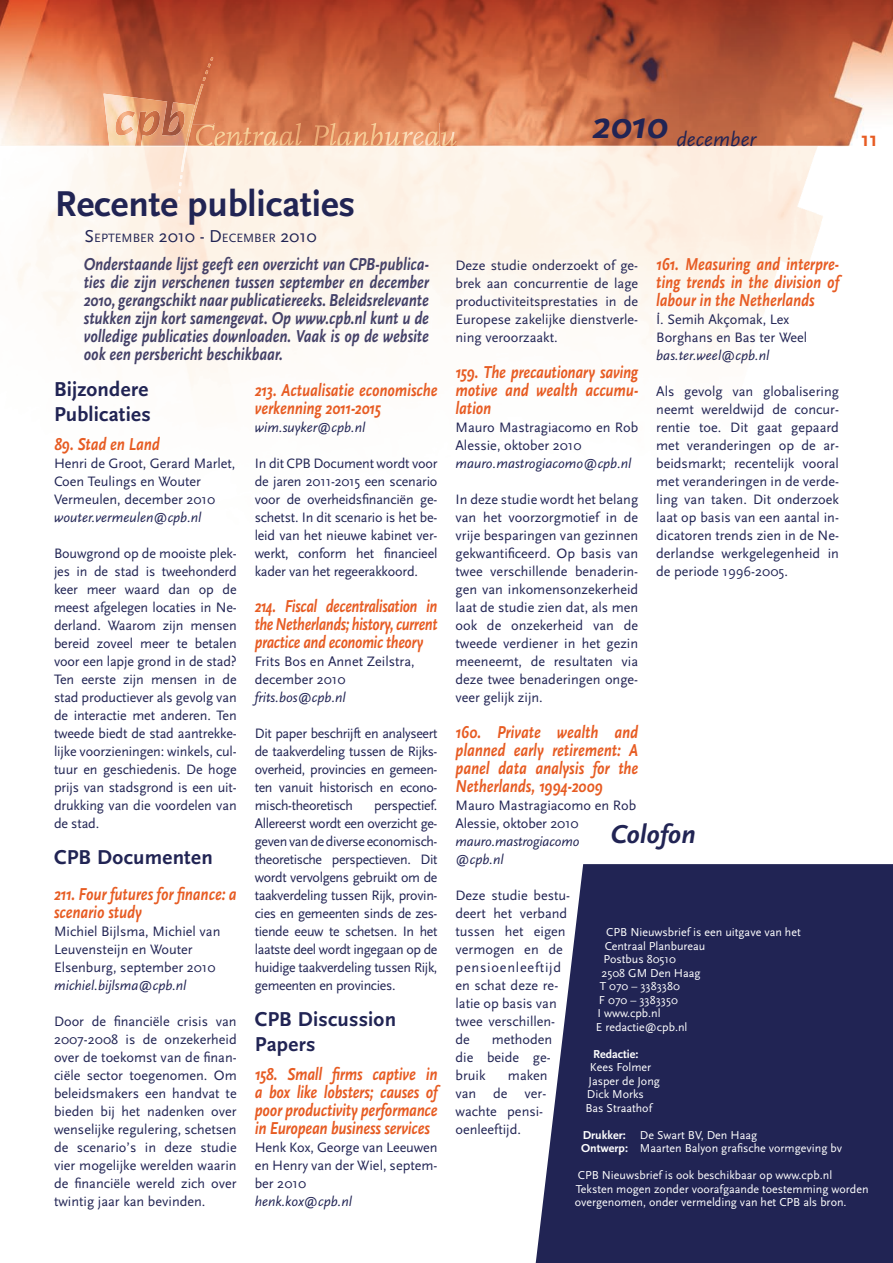
<style>
.page{position:relative;width:893px;height:1263px;background:#fff}
.page>*{position:absolute;margin:0;border:0;box-sizing:border-box;transform-origin:0 0}
.t1{font:700 37.5px "Scala Sans";color:#212454}
.t2{font:italic 700 27px "Scala Sans";letter-spacing:-.005em;color:#212454}
.t3{font:700 21px/25.2px "Scala Sans";letter-spacing:.01em;color:#212454}
.t4{font:italic 21px "Scala Sans";color:#212454}
.t5{font:700 21px "Scala Sans";color:#e75c23}
.t6{font:italic 700 18px/18px "Scala Sans";letter-spacing:-.005em;color:#e75c23;text-align:justify;scale:.83 1}
.t7{font:italic 700 18px/18px "Scala Sans";color:#444168;text-align:justify;scale:.83 1}
.t8{font:italic 700 18px/18px "Scala Sans";letter-spacing:-.005em;color:#e75c23;text-align:justify;scale:.81 1}
.t9{font:14.25px/18px "Scala Sans";color:#212454;text-align:justify}
.t10{font:italic 14.25px/18px "Scala Sans";color:#212454}
.t11{font:12.6px "Scala Sans";color:#212454}
.t12{font:12px/13.5px "Scala Sans";color:#fff}
.t13{font:700 12px "Scala Sans";color:#fff}
.s1{font-size:18px}
.s2{font-weight:700}
</style>
<div class="page">
<img style="left:0;top:0;width:893px;height:1263px">
<img style="left:215px;top:146px;width:224px;height:1px">
<img style="left:214px;top:123px;width:225px;height:23px">
<svg style="left:187px;top:125px;width:28px;height:22px"></svg>
<svg style="left:441px;top:146px;width:16px;height:1px"></svg>
<img style="left:441px;top:132px;width:16px;height:14px">
<img style="left:109px;top:146px;width:72px;height:1px">
<img style="left:103px;top:94px;width:82px;height:52px">
<img style="left:186px;top:57px;width:27px;height:85px">
<img style="left:177px;top:147px;width:8px;height:59px">
<img style="left:181px;top:146px;width:6px;height:25px">
<img style="left:185px;top:84px;width:18px;height:62px">
<svg style="left:536px;top:864px;width:357px;height:399px;background:#313460"></svg>
<h3 class="t4" style="left:592px;top:127px;width:165px"><sup>2010</sup> december</h3>
<h3 class="t5" style="left:861px;top:128px;width:18px">11</h3>
<h1 class="t1" style="left:55px;top:184px;width:302px">Recente publicaties</h1>
<p class="t11" style="left:85px;top:231px;width:234px"><span class="s1">S</span>EPTEMBER <span class="s1">2010 -</span> <span class="s1">D</span>ECEMBER <span class="s1">2010</span></p>
<p class="t7" style="left:84px;top:256px;width:417px">Onderstaande lijst geeft een overzicht van CPB-publica&shy;ties die zijn verschenen tussen september en december 2010, gerangschikt naar publicatiereeks. Beleidsrelevante stukken zijn kort samengevat. Op www.cpb.nl kunt u de volledige publicaties downloaden. Vaak is op de website ook een persbericht beschikbaar.</p>
<h3 class="t3" style="left:54px;top:377px;width:98px">Bijzondere<br>Publicaties</h3>
<p class="t6" style="left:54px;top:436px;width:129px">89. Stad en Land</p>
<p class="t9" style="left:54px;top:455px;width:183px;text-align:left">Henri de Groot, Gerard Marlet,<br>Coen Teulings en Wouter<br>Vermeulen, december 2010</p>
<p class="t10" style="left:54px;top:509px;width:149px">wouter.vermeulen@cpb.nl</p>
<p class="t9" style="left:54px;top:545px;width:184px">Bouwgrond op de mooiste plek&shy;jes in de stad is tweehonderd keer meer waard dan op de meest afgelegen locaties in Ne&shy;derland. Waarom zijn mensen bereid zoveel meer te betalen voor een lapje grond in de stad?<br>Ten eerste zijn mensen in de stad productiever als gevolg van de interactie met anderen. Ten tweede biedt de stad aantrekke&shy;lijke voorzieningen: winkels, cul&shy;tuur en geschiedenis. De hoge prijs van stadsgrond is een uit&shy;drukking van die voordelen van de stad.</p>
<h3 class="t3" style="left:54px;top:845px;width:160px">CPB Documenten</h3>
<p class="t6" style="left:54px;top:886px;width:222px">211. Four futures for finance: a scenario study</p>
<p class="t9" style="left:54px;top:923px;width:168px;text-align:left">Michiel Bijlsma, Michiel van<br>Leuvensteijn en Wouter<br>Elsenburg, september 2010</p>
<p class="t10" style="left:54px;top:977px;width:134px">michiel.bijlsma@cpb.nl</p>
<p class="t9" style="left:54px;top:1013px;width:184px">Door de financiële crisis van 2007-2008 is de onzekerheid over de toekomst van de finan&shy;ciële sector toegenomen. Om beleidsmakers een handvat te bieden bij het nadenken over wenselijke regulering, schetsen de scenario’s in deze studie vier mogelijke werelden waarin de financiële wereld zich over twintig jaar kan bevinden.</p>
<p class="t6" style="left:255px;top:382px;width:222px">213. Actualisatie economische verkenning 2011-2015</p>
<p class="t10" style="left:255px;top:419px;width:112px">wim.suyker@cpb.nl</p>
<p class="t9" style="left:255px;top:455px;width:184px">In dit CPB Document wordt voor de jaren 2011-2015 een scenario voor de overheidsfinanciën ge&shy;schetst. In dit scenario is het be&shy;leid van het nieuwe kabinet ver&shy;werkt, conform het financieel kader van het regeerakkoord.</p>
<p class="t8" style="left:255px;top:598px;width:227px">214. Fiscal decentralisation in the Netherlands; history, current practice and economic theory</p>
<p class="t9" style="left:255px;top:653px;width:161px">Frits Bos en Annet Zeilstra, december 2010</p>
<p class="t10" style="left:255px;top:689px;width:93px">frits.bos@cpb.nl</p>
<p class="t9" style="left:255px;top:725px;width:184px">Dit paper beschrijft en analyseert de taakverdeling tussen de Rijks&shy;overheid, provincies en gemeen&shy;ten vanuit historisch en econo&shy;misch-theoretisch</p>
<p class="t9" style="left:255px;top:797px;width:184px;text-indent:119px">perspectief.<br>Allereerst wordt een overzicht ge&shy;geven van de diverse economisch&shy;theoretische perspectieven. Dit wordt vervolgens gebruikt om de taakverdeling tussen Rijk, provin&shy;cies en gemeenten sinds de zes&shy;tiende eeuw te schetsen. In het laatste deel wordt ingegaan op de huidige taakverdeling tussen Rijk, gemeenten en provincies.</p>
<h3 class="t3" style="left:255px;top:1007px;width:143px">CPB Discussion<br>Papers</h3>
<p class="t6" style="left:255px;top:1066px;width:222px">158. Small firms captive in a box like lobsters; causes of poor productivity performance in European business services</p>
<p class="t9" style="left:255px;top:1139px;width:184px">Henk Kox, George van Leeuwen en Henry van der Wiel, septem&shy;ber 2010</p>
<p class="t10" style="left:255px;top:1193px;width:99px">henk.kox@cpb.nl</p>
<p class="t6" style="left:656px;top:256px;width:222px">161. Measuring and interpre&shy;ting trends in the division of labour in the Netherlands</p>
<p class="t9" style="left:656px;top:311px;width:135px">I. Semih Akçomak, Lex</p>
<p class="t9" style="left:455px;top:257px;width:184px">Deze studie onderzoekt of ge&shy;brek aan concurrentie de lage productiviteitsprestaties in de Europese zakelijke dienstverle&shy;ning veroorzaakt.</p>
<p class="t6" style="left:455px;top:364px;width:222px">159. The precautionary saving motive and wealth accumu&shy;lation</p>
<p class="t9" style="left:455px;top:419px;width:184px">Mauro Mastragiacomo en Rob<br>Alessie, oktober 2010</p>
<p class="t10" style="left:455px;top:455px;width:178px">mauro.mastrogiacomo@cpb.nl</p>
<p class="t9" style="left:455px;top:491px;width:184px">In deze studie wordt het belang van het voorzorgmotief in de vrije besparingen van gezinnen gekwantificeerd. Op basis van twee verschillende benaderin&shy;gen van inkomensonzekerheid laat de studie zien dat, als men ook de onzekerheid van de tweede verdiener in het gezin meeneemt, de resultaten via deze twee benaderingen onge&shy;veer gelijk zijn.</p>
<p class="t6" style="left:455px;top:724px;width:222px">160. Private wealth and planned early retirement: A panel data analysis for the Netherlands, 1994-2009</p>
<p class="t9" style="left:455px;top:797px;width:182px">Mauro Mastragiacomo en Rob<br>Alessie, oktober 2010</p>
<p class="t10" style="left:455px;top:833px;width:126px">mauro.mastrogiacomo @cpb.nl</p>
<p class="t9" style="left:455px;top:887px;width:116px;text-align:left">Deze studie bestu&shy;deert het verband tussen het eigen vermogen en de pensioenleeftijd en schat deze re&shy;latie op basis van twee verschillen&shy;de</p>
<p class="t9" style="left:656px;top:295px;width:152px;line-height:28.5px">.<br>Borghans en Bas ter Weel</p>
<p class="t10" style="left:656px;top:347px;width:115px">bas.ter.weel@cpb.nl</p>
<p class="t9" style="left:656px;top:383px;width:184px">Als gevolg van globalisering neemt wereldwijd de concur&shy;rentie toe. Dit gaat gepaard met veranderingen op de ar&shy;beidsmarkt; recentelijk vooral met veranderingen in de verde&shy;ling van taken. Dit onderzoek laat op basis van een aantal in&shy;dicatoren trends zien in de Ne&shy;derlandse werkgelegenheid in de periode 1996-2005.</p>
<h2 class="t2" style="left:611px;top:820px;width:86px">Colofon</h2>
<p class="t12" style="left:606px;top:926px;width:196px">CPB Nieuwsbrief is een uitgave van het</p>
<p class="t12" style="left:605px;top:939px;width:102px">Centraal Planbureau</p>
<p class="t12" style="left:603px;top:953px;width:74px">Postbus 80510</p>
<p class="t12" style="left:601px;top:966px;width:101px">2508 GM Den Haag</p>
<p class="t12" style="left:600px;top:980px;width:82px">T 070 – 3383380</p>
<p class="t12" style="left:599px;top:993px;width:80px">F 070 – 3383350</p>
<p class="t12" style="left:597px;top:1007px;width:65px">I www.cpb.nl</p>
<p class="t12" style="left:596px;top:1020px;width:93px">E redactie@cpb.nl</p>
<p class="t13" style="left:593px;top:1047px;width:47px">Redactie:</p>
<p class="t12" style="left:585px;top:1061px;width:76px;text-indent:4px">Kees Folmer<br>Jasper de Jong<br>Dick Morks<br>Bas Straathof</p>
<p class="t12" style="left:581px;top:1128px;width:263px"><span class="s2">Drukker:</span> De Swart BV, Den Haag<br><span class="s2">Ontwerp:</span> Maarten Balyon grafische vormgeving bv</p>
<p class="t12" style="left:575px;top:1169px;width:295px">CPB Nieuwsbrief is ook beschikbaar op www.cpb.nl<br>Teksten mogen zonder voorafgaande toestemming worden overgenomen, onder vermelding van het CPB als bron.</p>
<p class="t9" style="left:455px;top:1031px;width:98px;text-indent:36px">methoden die beide ge&shy;bruik</p>
<p class="t9" style="left:455px;top:1067px;width:94px;text-align:left;text-indent:52px">maken van de ver&shy;wachte pensi&shy;oenleeftijd.</p>
</div>
